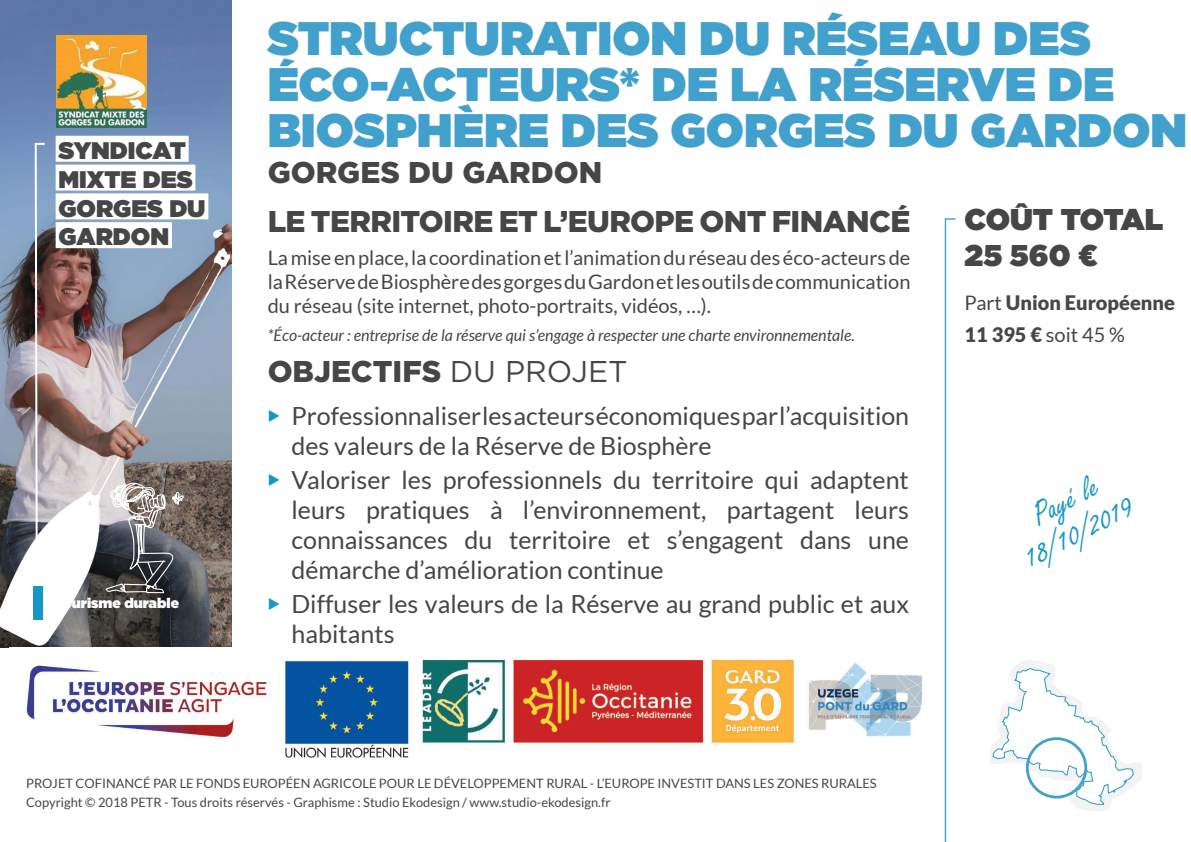
<style>
.page{position:relative;width:1191px;height:842px;background:#fff}
.page>*{position:absolute;margin:0;border:0;box-sizing:border-box;transform-origin:0 0}
.maj{font:900 47px/46px "Gotham";color:#42a0cc}
.soustitre_linette{font:35px "Freestyle Script";color:#1797c7}
.maj-2{font:900 30px "Gotham";letter-spacing:-.02em;color:#454647}
.maj-3{font:900 30px "Gotham";color:#454647}
.t1{font:900 30px/36px "Gotham";color:#454647}
.t2{font:25px/30px "Lato";color:#454647}
.titres_sous_parties{font:900 24px "Gotham";color:#454647}
.texte{font:20px/24px "Lato";color:#454647;text-align:justify}
.t3{font:900 20px "Lato";color:#454647}
.texte-2{font:italic 16px "Lato";color:#454647}
.t4{font:900 14px "Gotham";color:#fff}
.t5{font:12.9px/19.3px "Lato";color:#454647}
.s1{font-weight:400}
.s2{font-weight:900}
.s3{font-family:"MS Gothic";font-size:25.2px;color:#1797c7}
</style>
<div class="page">
<img style="left:0;top:0;width:232px;height:647px">
<div style="left:56px;top:136px;width:133px;height:26px;background:#fff"></div>
<div style="left:56px;top:165px;width:139px;height:26px;background:#fff"></div>
<div style="left:56px;top:193px;width:152px;height:26px;background:#fff"></div>
<div style="left:56px;top:222px;width:116px;height:26px;background:#fff"></div>
<svg style="left:990px;top:660px;width:152px;height:151px"></svg>
<div style="left:1026px;top:737px;width:61px;height:61px;border:3px solid #42a0cc;border-radius:50%"></div>
<img style="left:56px;top:35px;width:91px;height:92px">
<img style="left:26px;top:658px;width:897px;height:100px">
<div style="left:33px;top:586px;width:10px;height:33px;background:#1797c7"></div>
<img style="left:34px;top:142px;width:13px;height:431px">
<svg style="left:944px;top:218px;width:12px;height:624px"></svg>
<svg style="left:94px;top:481px;width:92px;height:122px;background:#727071"></svg>
<p class="titres_sous_parties" style="left:58px;top:133px;width:129px">SYNDICAT</p>
<p class="titres_sous_parties" style="left:58px;top:162px;width:136px">MIXTE DES</p>
<p class="titres_sous_parties" style="left:58px;top:191px;width:149px">GORGES DU</p>
<p class="titres_sous_parties" style="left:58px;top:220px;width:112px">GARDON</p>
<p class="t4" style="left:55px;top:592px;width:126px">Tourisme durable</p>
<p class="maj" style="left:268px;top:14px;width:921px">STRUCTURATION DU RÉSEAU DES<br>ÉCO-ACTEURS* DE LA RÉSERVE DE<br>BIOSPHÈRE DES GORGES DU GARDON</p>
<p class="maj-3" style="left:268px;top:151px;width:336px">GORGES DU GARDON</p>
<p class="maj-2" style="left:268px;top:201px;width:644px">LE TERRITOIRE ET L’EUROPE ONT FINANCÉ</p>
<p class="texte" style="left:268px;top:245px;width:644px">La mise en place, la coordination et l’animation du réseau des éco-acteurs de la Réserve de Biosphère des gorges du Gardon et les outils de communication du réseau (site internet, photo-portraits, vidéos, …).</p>
<p class="texte-2" style="left:268px;top:327px;width:588px">*Éco-acteur : entreprise de la réserve qui s’engage à respecter une charte environnementale.</p>
<p class="t1" style="left:964px;top:201px;width:200px">COÛT TOTAL<br>25 560 €</p>
<p class="t3" style="left:964px;top:291px;width:212px"><span class="s1">Part</span> Union Européenne</p>
<p class="texte" style="left:964px;top:323px;width:162px"><span class="s2">11 395 €</span> soit 45 %</p>
<p class="maj-3" style="left:268px;top:351px;width:361px">OBJECTIFS <span class="s1">DU PROJET</span></p>
<p class="t2" style="left:291px;top:401px;width:619px;text-indent:-24px"><span class="s3">▶</span> Professionnaliser les acteurs économiques par l’acquisition des valeurs de la Réserve de Biosphère</p>
<p class="t2" style="left:291px;top:465px;width:619px;text-align:justify;text-indent:-24px"><span class="s3">▶</span> Valoriser les professionnels du territoire qui adaptent leurs pratiques à l’environnement, partagent leurs connaissances du territoire et s’engagent dans une démarche d’amélioration continue</p>
<p class="t2" style="left:291px;top:589px;width:619px;text-indent:-24px"><span class="s3">▶</span> Diffuser les valeurs de la Réserve au grand public et aux habitants</p>
<p class="soustitre_linette" style="left:1025px;top:499px;width:73px;rotate:-27deg">Payé le</p>
<p class="soustitre_linette" style="left:1017px;top:541px;width:121px;rotate:-27deg">18/10/2019</p>
<p class="t5" style="left:26px;top:774px;width:852px">PROJET COFINANCÉ PAR LE FONDS EUROPÉEN AGRICOLE POUR LE DÉVELOPPEMENT RURAL - L’EUROPE INVESTIT DANS LES ZONES RURALES<br>Copyright © 2018 PETR - Tous droits réservés - Graphisme : Studio Ekodesign / www.studio-ekodesign.fr</p>
</div>
